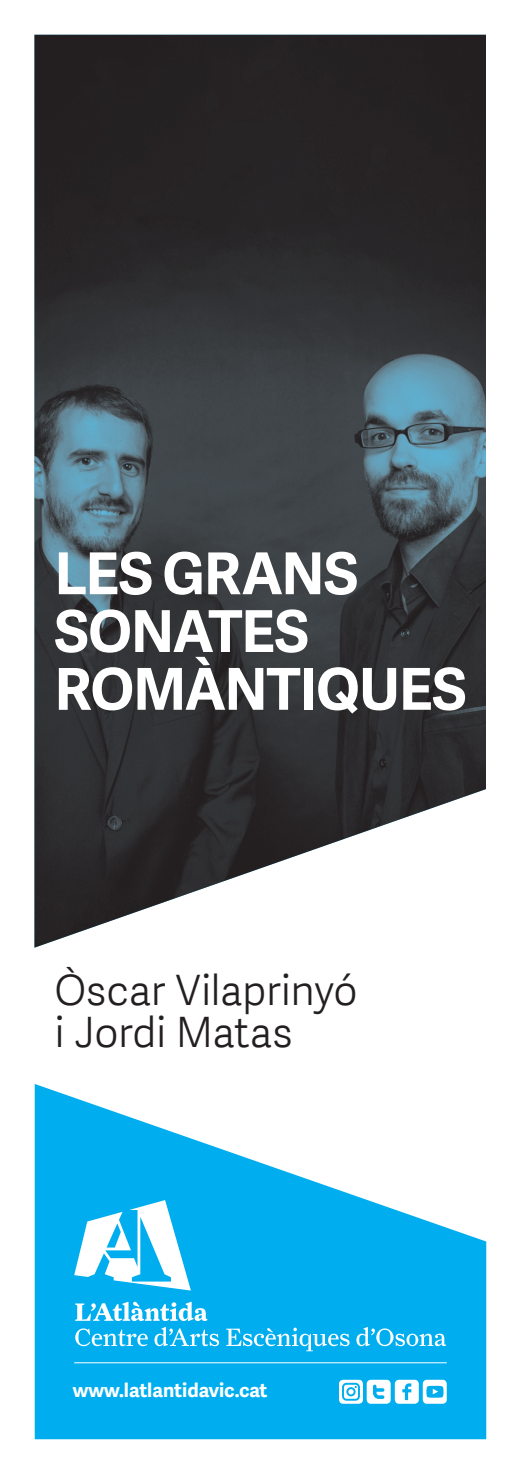
<style>
.page{position:relative;width:521px;height:1474px;background:#fff}
.page>*{position:absolute;margin:0;border:0;box-sizing:border-box;transform-origin:0 0}
.t1{font:700 57.75px/57.8px "Adelle Sans";letter-spacing:-.02em;color:#fff}
.t2{font:300 42px/42px "Adelle Sans";letter-spacing:-.01em;color:#231f20}
.t3{font:700 19.25px "Adelle Sans";color:#fff}
</style>
<div class="page">
<img style="left:34px;top:35px;width:452px;height:912px">
<svg style="left:35px;top:1084px;width:451px;height:355px;fill:#00aeef"></svg>
<svg style="left:75px;top:1301px;width:132px;height:19px"></svg>
<svg style="left:75px;top:1328px;width:73px;height:18px"></svg>
<svg style="left:154px;top:1326px;width:65px;height:20px"></svg>
<svg style="left:226px;top:1327px;width:123px;height:24px;background:#39c0f2"></svg>
<svg style="left:356px;top:1326px;width:90px;height:20px;background:#41c2f2"></svg>
<svg style="left:74px;top:1200px;width:117px;height:90px"></svg>
<hr style="left:74px;top:1362px;width:373px;height:1px;background:#fff">
<svg style="left:339px;top:1379px;width:108px;height:24px"></svg>
<h1 class="t1" style="left:55px;top:545px;width:414px">LES GRANS<br>SONATES<br>ROMÀNTIQUES</h1>
<p class="t2" style="left:55px;top:970px;width:305px">Òscar Vilaprinyó i Jordi Matas</p>
<p class="t3" style="left:73px;top:1378px;width:196px">www.latlantidavic.cat</p>
</div>
